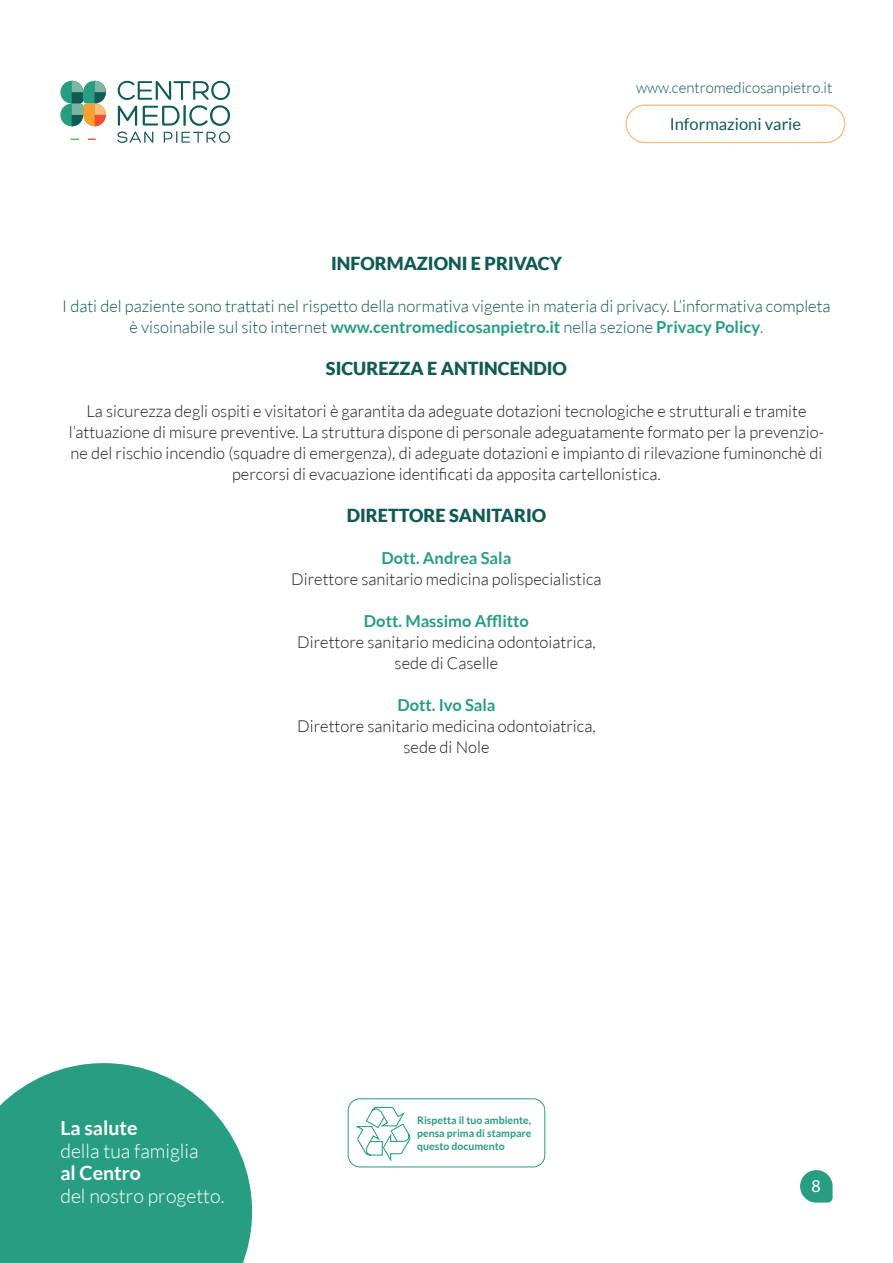
<style>
.page{position:relative;width:893px;height:1263px;background:#fff}
.page>*{position:absolute;margin:0;border:0;box-sizing:border-box;transform-origin:0 0}
.t1{font:300 19.5px "Lato";color:#fff}
.t2{font:700 19.5px "Lato";color:#fff}
.testo{font:900 18px "Lato";color:#105b53}
.t3{font:18px "Myriad Pro";color:#fff}
.testo-2{font:300 16.5px/21px "Lato";color:#231f20;text-align:center}
.t4{font:300 16.5px/21px "Lato";color:#105b53;text-align:center}
.testo-3{font:700 16.5px "Lato";color:#279d82}
.t5{font:16.5px "Lato";color:#105b53}
.t6{font:300 15px "Lato";color:#105b53}
.t7{font:700 10.5px/12.6px "Lato";color:#279d82;text-align:justify}
.s1{font-weight:700;color:#279d82}
</style>
<div class="page">
<svg style="left:0;top:1063px;width:252px;height:200px;background:#3fa890"></svg>
<svg style="left:60px;top:81px;width:46px;height:45px;background:#7ea385"></svg>
<svg style="left:117px;top:80px;width:113px;height:63px"></svg>
<svg style="left:71px;top:139px;width:25px;height:1px"></svg>
<svg style="left:800px;top:1170px;width:33px;height:32px"></svg>
<svg style="left:355px;top:1106px;width:56px;height:56px"></svg>
<div style="left:348px;top:1098px;width:197px;height:69px;border:1px solid #279d82;border-radius:12px"></div>
<div style="left:625px;top:105px;width:220px;height:38px;border:1px solid #fcbe7b;border-radius:19px"></div>
<p class="t6" style="left:636px;top:79px;width:198px">www.centromedicosanpietro.it</p>
<p class="t5" style="left:670px;top:115px;width:133px">Informazioni varie</p>
<p class="testo" style="left:331px;top:252px;width:232px">INFORMAZIONI E PRIVACY</p>
<p class="t4" style="left:62px;top:295px;width:770px">I dati del paziente sono trattati nel rispetto della normativa vigente in materia di privacy. L’informativa completa è visoinabile sul sito internet <span class="s1">www.centromedicosanpietro.it</span> nella sezione <span class="s1">Privacy Policy</span>.</p>
<p class="testo" style="left:326px;top:358px;width:243px">SICUREZZA E ANTINCENDIO</p>
<p class="testo-2" style="left:69px;top:401px;width:757px">La sicurezza degli ospiti e visitatori è garantita da adeguate dotazioni tecnologiche e strutturali e tramite l’attuazione di misure preventive. La struttura dispone di personale adeguatamente formato per la prevenzio&shy;ne del rischio incendio (squadre di emergenza), di adeguate dotazioni e impianto di rilevazione fuminonchè di percorsi di evacuazione identificati da apposita cartellonistica.</p>
<p class="testo" style="left:347px;top:505px;width:201px">DIRETTORE SANITARIO</p>
<p class="testo-3" style="left:382px;top:549px;width:131px">Dott. Andrea Sala</p>
<p class="testo-2" style="left:291px;top:569px;width:312px">Direttore sanitario medicina polispecialistica</p>
<p class="testo-3" style="left:364px;top:612px;width:166px">Dott. Massimo Afflitto</p>
<p class="testo-2" style="left:297px;top:632px;width:300px">Direttore sanitario medicina odontoiatrica,</p>
<p class="testo-2" style="left:395px;top:653px;width:105px">sede di Caselle</p>
<p class="testo-3" style="left:397px;top:696px;width:100px">Dott. Ivo Sala</p>
<p class="testo-2" style="left:297px;top:716px;width:300px">Direttore sanitario medicina odontoiatrica,</p>
<p class="testo-2" style="left:403px;top:737px;width:87px">sede di Nole</p>
<p class="t2" style="left:60px;top:1117px;width:79px">La salute</p>
<p class="t1" style="left:60px;top:1140px;width:140px">della tua famiglia</p>
<p class="t2" style="left:60px;top:1162px;width:82px">al Centro</p>
<p class="t1" style="left:60px;top:1185px;width:166px">del nostro progetto.</p>
<p class="t7" style="left:417px;top:1114px;width:116px">Rispetta il tuo ambiente, pensa prima di stampare questo documento</p>
<p class="t3" style="left:811px;top:1175px;width:11px">8</p>
</div>
